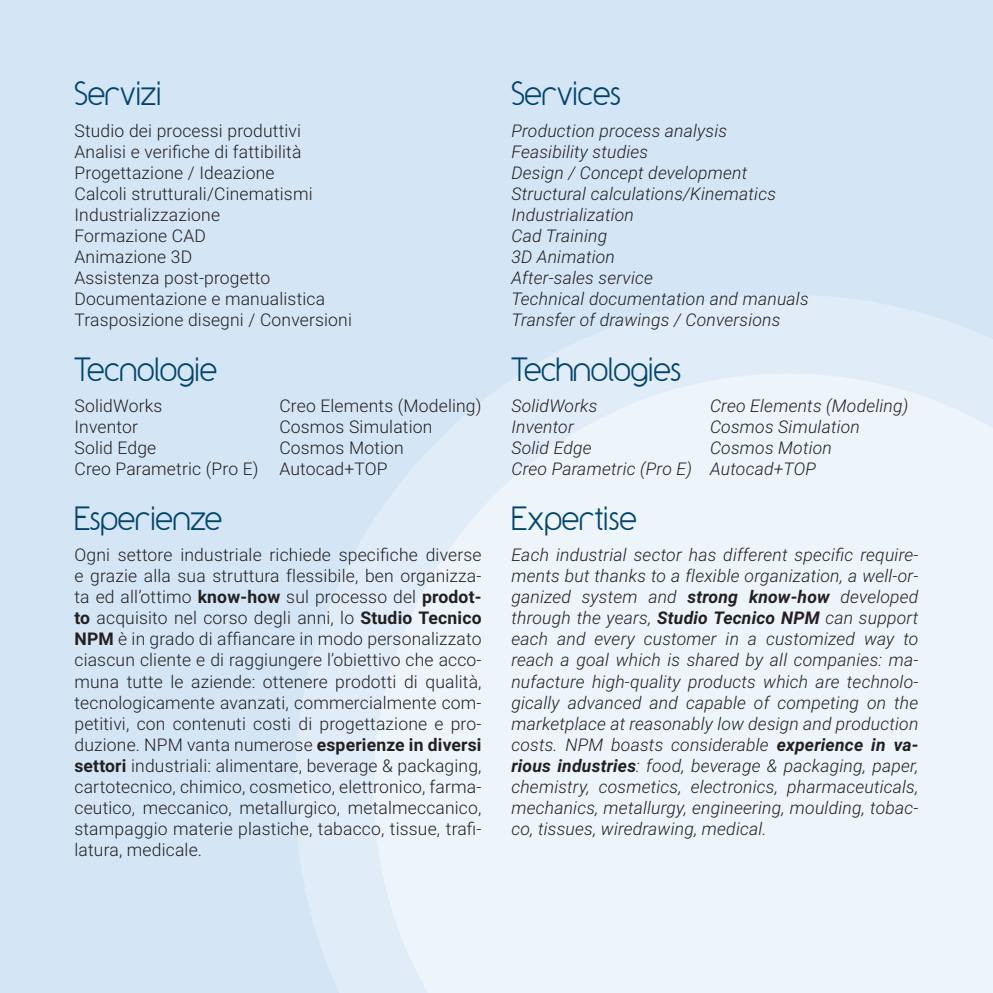
<style>
.page{position:relative;width:993px;height:993px;background:#fff}
.page>*{position:absolute;margin:0;border:0;box-sizing:border-box;transform-origin:0 0}
.t1{font:28px "Y2 K Neophyte";color:#00446a}
.t2{font:300 17.5px/21px "Roboto";letter-spacing:.01em;color:#231f20}
.t3{font:italic 300 17.5px/21px "Roboto";letter-spacing:.01em;color:#231f20}
.s1{font-weight:700}
</style>
<div class="page">
<div style="left:0;top:0;width:992px;height:992px;background:#d4e5f5"></div>
<svg style="left:294px;top:294px;width:698px;height:698px;background:#dae8f6"></svg>
<svg style="left:373px;top:373px;width:619px;height:619px;background:#ebf2f9"></svg>
<h1 class="t1" style="left:74px;top:74px;width:88px">Servizi</h1>
<p class="t2" style="left:74px;top:119px;width:279px">Studio dei processi produttivi<br>Analisi e verifiche di fattibilità<br>Progettazione / Ideazione<br>Calcoli strutturali/Cinematismi<br>Industrializzazione<br>Formazione CAD<br>Animazione 3D<br>Assistenza post-progetto<br>Documentazione e manualistica<br>Trasposizione disegni / Conversioni</p>
<h1 class="t1" style="left:74px;top:350px;width:144px">Tecnologie</h1>
<p class="t2" style="left:74px;top:394px;width:89px">SolidWorks</p>
<p class="t2" style="left:279px;top:394px;width:204px">Creo Elements (Modeling)</p>
<p class="t2" style="left:74px;top:415px;width:65px">Inventor</p>
<p class="t2" style="left:279px;top:415px;width:154px">Cosmos Simulation</p>
<p class="t2" style="left:74px;top:436px;width:83px">Solid Edge</p>
<p class="t2" style="left:74px;top:436px;width:331px;text-indent:205px">Cosmos Motion<br>Creo Parametric (Pro E) Autocad+TOP</p>
<h1 class="t1" style="left:74px;top:499px;width:149px">Esperienze</h1>
<p class="t2" style="left:74px;top:544px;width:408px;text-align:justify">Ogni settore industriale richiede specifiche diverse e grazie alla sua struttura flessibile, ben organizza&shy;ta ed all’ottimo <span class="s1">know-how</span> sul processo del <span class="s1">prodot&shy;to</span> acquisito nel corso degli anni, lo <span class="s1">Studio Tecnico NPM</span> è in grado di affiancare in modo personalizzato ciascun cliente e di raggiungere l’obiettivo che acco&shy;muna tutte le aziende: ottenere prodotti di qualità, tecnologicamente avanzati, commercialmente com&shy;petitivi, con contenuti costi di progettazione e pro&shy;duzione. NPM vanta numerose <span class="s1">esperienze in diversi settori</span> industriali: alimentare, beverage &amp; packaging, cartotecnico, chimico, cosmetico, elettronico, farma&shy;ceutico, meccanico, metallurgico, metalmeccanico, stampaggio materie plastiche, tabacco, tissue, trafi&shy;latura, medicale.</p>
<h1 class="t1" style="left:511px;top:74px;width:111px">Services</h1>
<p class="t3" style="left:511px;top:119px;width:299px">Production process analysis<br>Feasibility studies<br>Design / Concept development<br>Structural calculations/Kinematics<br>Industrialization<br>Cad Training<br>3D Animation<br>After-sales service<br>Technical documentation and manuals<br>Transfer of drawings / Conversions</p>
<h1 class="t1" style="left:511px;top:350px;width:171px">Technologies</h1>
<p class="t3" style="left:511px;top:394px;width:88px">SolidWorks</p>
<p class="t3" style="left:709px;top:394px;width:200px">Creo Elements (Modeling)</p>
<p class="t3" style="left:511px;top:415px;width:64px">Inventor</p>
<p class="t3" style="left:709px;top:415px;width:151px">Cosmos Simulation</p>
<p class="t3" style="left:511px;top:436px;width:82px">Solid Edge</p>
<p class="t3" style="left:511px;top:436px;width:322px;text-indent:198px">Cosmos Motion<br>Creo Parametric (Pro E) Autocad+TOP</p>
<h1 class="t1" style="left:511px;top:499px;width:127px">Expertise</h1>
<p class="t3" style="left:511px;top:544px;width:408px;text-align:justify">Each industrial sector has different specific require&shy;ments but thanks to a flexible organization, a well-or&shy;ganized system and <span class="s1">strong know-how</span> developed through the years, <span class="s1">Studio Tecnico NPM</span> can support each and every customer in a customized way to reach a goal which is shared by all companies: ma&shy;nufacture high-quality products which are technolo&shy;gically advanced and capable of competing on the marketplace at reasonably low design and production costs. NPM boasts considerable <span class="s1">experience in va&shy;rious industries</span>: food, beverage &amp; packaging, paper, chemistry, cosmetics, electronics, pharmaceuticals, mechanics, metallurgy, engineering, moulding, tobac&shy;co, tissues, wiredrawing, medical.</p>
</div>
